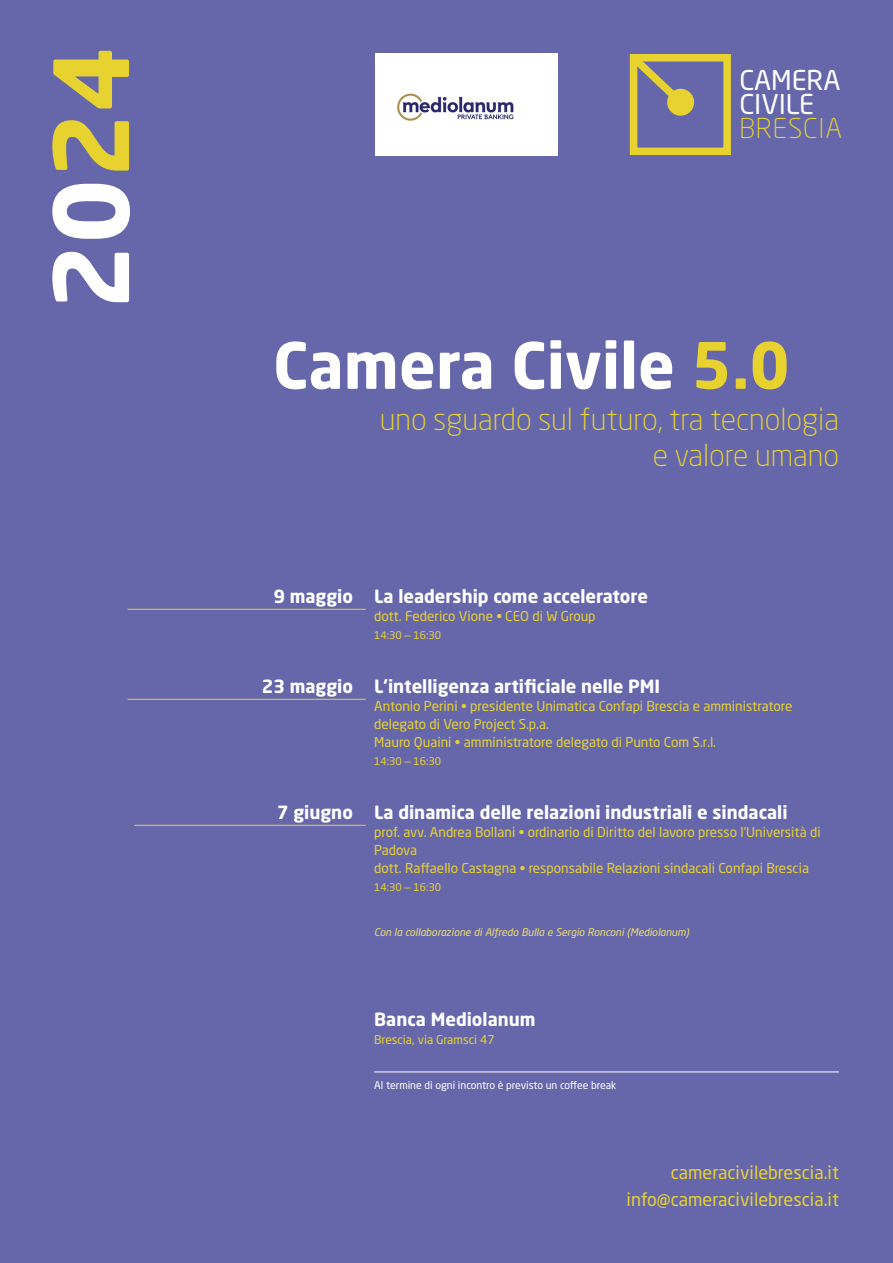
<style>
.page{position:relative;width:893px;height:1263px;background:#6667ab}
.page>*{position:absolute;margin:0;border:0;box-sizing:border-box;transform-origin:0 0}
.t1{font:700 102px "Neo Sans W1 G";color:#fff}
.t2{font:700 63px "Neo Sans W1 G";color:#fff}
.t3{font:300 30px/36px "Neo Sans W1 G";color:#e7d230;text-align:right}
.t4{font:27px/24px "Neo Sans W1 G";color:#fff}
.t5{font:300 27px "Neo Sans W1 G";letter-spacing:.03em;color:#e7d230}
.t6{font:700 18px "Neo Sans W1 G";color:#fff}
.t7{font:18px/27px "Neo Sans W1 G";color:#e7d230;text-align:right}
.t8{font:13.5px/18px "Neo Sans W1 G";color:#e7d230}
.t9{font:12px "Neo Sans W1 G";color:#e7d230}
.t10{font:italic 10.5px "Neo Sans W1 G";color:#eedf6e}
.t11{font:10.5px "Neo Sans W1 G";color:#fff}
.t12{font:10.5px "Neo Sans W1 G";color:#e7d230}
.s1{color:#e7d230}
</style>
<div class="page">
<hr style="left:128px;top:609px;width:238px;height:1px;background:#e7d230">
<hr style="left:128px;top:699px;width:238px;height:1px;background:#e7d230">
<hr style="left:134px;top:825px;width:232px;height:1px;background:#e7d230">
<div style="left:630px;top:54px;width:101px;height:101px;border:8px solid #e7d230"></div>
<svg style="left:629px;top:54px;width:62px;height:59px"></svg>
<div style="left:667px;top:89px;width:27px;height:27px;background:#e7d230;border-radius:50%"></div>
<img style="left:376px;top:53px;width:181px;height:103px">
<hr style="left:374px;top:1072px;width:465px;height:1px;background:#fff">
<h1 class="t1" style="left:26px;top:310px;width:265px;rotate:-90deg">20<span class="s1">24</span></h1>
<h3 class="t4" style="left:739px;top:67px;width:103px">CAMERA<br>CIVILE</h3>
<h3 class="t5" style="left:739px;top:111px;width:104px">BRESCIA</h3>
<h2 class="t2" style="left:273px;top:325px;width:518px">Camera Civile <span class="s1">5.0</span></h2>
<h3 class="t3" style="left:380px;top:401px;width:460px">uno sguardo sul futuro, tra tecnologia e valore umano</h3>
<h3 class="t6" style="left:273px;top:585px;width:81px">9 maggio</h3>
<h3 class="t6" style="left:262px;top:675px;width:93px">23 maggio</h3>
<h3 class="t6" style="left:277px;top:801px;width:77px">7 giugno</h3>
<h3 class="t6" style="left:374px;top:585px;width:275px">La leadership come acceleratore</h3>
<p class="t8" style="left:374px;top:607px;width:223px">dott. Federico Vione • CEO di W Group</p>
<p class="t12" style="left:374px;top:629px;width:68px">14:30 — 16:30</p>
<h3 class="t6" style="left:374px;top:675px;width:287px">L’intelligenza artificiale nelle PMI</h3>
<p class="t8" style="left:374px;top:697px;width:420px">Antonio Perini • presidente Unimatica Confapi Brescia e amministratore delegato di Vero Project S.p.a.<br>Mauro Quaini • amministratore delegato di Punto Com S.r.l.</p>
<p class="t12" style="left:374px;top:755px;width:68px">14:30 — 16:30</p>
<h3 class="t6" style="left:374px;top:801px;width:415px">La dinamica delle relazioni industriali e sindacali</h3>
<p class="t8" style="left:374px;top:823px;width:448px">prof. avv. Andrea Bollani • ordinario di Diritto del lavoro presso l’Università di<br>Padova<br>dott. Raffaello Castagna • responsabile Relazioni sindacali Confapi Brescia</p>
<p class="t12" style="left:374px;top:881px;width:68px">14:30 — 16:30</p>
<p class="t10" style="left:374px;top:926px;width:316px">Con la collaborazione di Alfredo Bulla e Sergio Ronconi (Mediolanum)</p>
<h3 class="t6" style="left:374px;top:1008px;width:163px">Banca Mediolanum</h3>
<p class="t9" style="left:374px;top:1032px;width:122px">Brescia, via Gramsci 47</p>
<p class="t11" style="left:374px;top:1079px;width:244px">Al termine di ogni incontro è previsto un coffee break</p>
<h3 class="t7" style="left:627px;top:1159px;width:214px">cameracivilebrescia.it info@cameracivilebrescia.it</h3>
</div>
